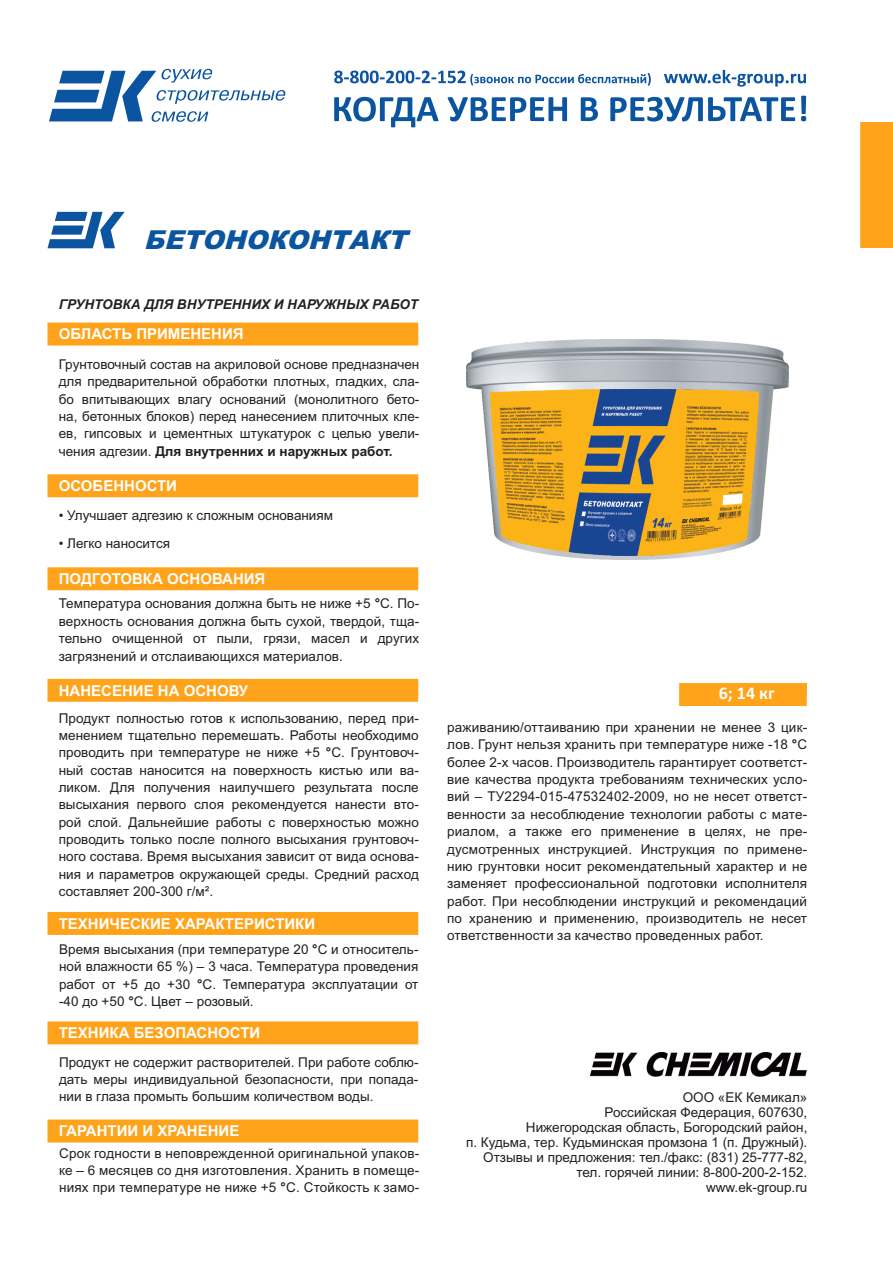
<style>
.page{position:relative;width:893px;height:1263px;background:#fff}
.page>*{position:absolute;margin:0;border:0;box-sizing:border-box;transform-origin:0 0}
.t1{font:italic 900 26.1px "Arial";color:#0a54a0}
.t2{font:700 18px "Calibri";color:#fff}
.t3{font:700 15px "Arial";color:#fff}
.t4{font:13.5px/17.4px "Arial";color:#231f20;text-align:justify}
.t5{font:italic 700 13.5px "Arial";color:#231f20}
.s1{font-weight:700}
</style>
<div class="page">
<svg style="left:48px;top:212px;width:77px;height:36px"></svg>
<svg style="left:49px;top:69px;width:236px;height:53px"></svg>
<svg style="left:334px;top:96px;width:472px;height:31px"></svg>
<svg style="left:334px;top:70px;width:472px;height:17px"></svg>
<div style="left:48px;top:679px;width:370px;height:23px;background:#ffa31b"></div>
<div style="left:48px;top:474px;width:370px;height:23px;background:#ffa31b"></div>
<div style="left:48px;top:567px;width:370px;height:23px;background:#ffa31b"></div>
<div style="left:860px;top:122px;width:33px;height:126px;background:#ffa31b"></div>
<div style="left:48px;top:1021px;width:370px;height:23px;background:#ffa31b"></div>
<div style="left:48px;top:1119px;width:370px;height:23px;background:#ffa31b"></div>
<img style="left:590px;top:1052px;width:216px;height:24px">
<img style="left:466px;top:340px;width:322px;height:220px">
<img style="left:491px;top:390px;width:267px;height:165px">
<div style="left:48px;top:912px;width:370px;height:23px;background:#ffa31b"></div>
<div style="left:679px;top:683px;width:128px;height:23px;background:#ffa31b"></div>
<div style="left:48px;top:323px;width:370px;height:22px;background:#ffa31b"></div>
<h1 class="t1" style="left:144px;top:230px;width:271px">БЕТОНОКОНТАКТ</h1>
<p class="t5" style="left:59px;top:299px;width:361px">ГРУНТОВКА ДЛЯ ВНУТРЕННИХ И НАРУЖНЫХ РАБОТ</p>
<p class="t3" style="left:59px;top:328px;width:186px">ОБЛАСТЬ ПРИМЕНЕНИЯ</p>
<p class="t4" style="left:59px;top:357px;width:362px">Грунтовочный состав на акриловой основе предназначен для предварительной обработки плотных, гладких, сла&shy;бо впитывающих влагу оснований (монолитного бето&shy;на, бетонных блоков) перед нанесением плиточных кле&shy;ев, гипсовых и цементных штукатурок с целью увели&shy;чения адгезии. <span class="s1">Для внутренних и наружных работ.</span></p>
<p class="t3" style="left:59px;top:480px;width:120px">ОСОБЕННОСТИ</p>
<p class="t4" style="left:59px;top:507px;width:276px">• Улучшает адгезию к сложным основаниям</p>
<p class="t4" style="left:59px;top:536px;width:113px">• Легко наносится</p>
<p class="t3" style="left:59px;top:573px;width:208px">ПОДГОТОВКА ОСНОВАНИЯ</p>
<p class="t4" style="left:59px;top:596px;width:362px">Температура основания должна быть не ниже +5 <span class="s1">°</span>С. По&shy;верхность основания должна быть сухой, твердой, тща&shy;тельно очищенной от пыли, грязи, масел и других загрязнений и отслаивающихся материалов.</p>
<p class="t3" style="left:59px;top:685px;width:191px">НАНЕСЕНИЕ НА ОСНОВУ</p>
<p class="t4" style="left:59px;top:710px;width:362px">Продукт полностью готов к использованию, перед при&shy;менением тщательно перемешать. Работы необходимо проводить при температуре не ниже +5 <span class="s1">°</span>С. Грунтовоч&shy;ный состав наносится на поверхность кистью или ва&shy;ликом. Для получения наилучшего результата после высыхания первого слоя рекомендуется нанести вто&shy;рой слой. Дальнейшие работы с поверхностью можно проводить только после полного высыхания грунтовоч&shy;ного состава. Время высыхания зависит от вида основа&shy;ния и параметров окружающей среды. Средний расход составляет 200-300 г/м².</p>
<p class="t3" style="left:59px;top:918px;width:258px">ТЕХНИЧЕСКИЕ ХАРАКТЕРИСТИКИ</p>
<p class="t4" style="left:59px;top:942px;width:361px">Время высыхания (при температуре 20 <span class="s1">°</span>С и относитель&shy;ной влажности 65 %) – 3 часа. Температура проведения работ от +5 до +30 <span class="s1">°</span>С. Температура эксплуатации от -40 до +50 <span class="s1">°</span>С. Цвет – розовый.</p>
<p class="t3" style="left:59px;top:1027px;width:203px">ТЕХНИКА БЕЗОПАСНОСТИ</p>
<p class="t4" style="left:59px;top:1054px;width:361px">Продукт не содержит растворителей. При работе соблю&shy;дать меры индивидуальной безопасности, при попада&shy;нии в глаза промыть большим количеством воды.</p>
<p class="t3" style="left:59px;top:1125px;width:182px">ГАРАНТИИ И ХРАНЕНИЕ</p>
<p class="t4" style="left:59px;top:1145px;width:362px">Срок годности в неповрежденной оригинальной упаков&shy;ке – 6 месяцев со дня изготовления. Хранить в помеще&shy;ниях при температуре не ниже +5 <span class="s1">°</span>С. Стойкость к замо-</p>
<h2 class="t2" style="left:719px;top:686px;width:57px">6; 14 кг</h2>
<p class="t4" style="left:447px;top:720px;width:362px">раживанию/оттаиванию при хранении не менее 3 цик&shy;лов. Грунт нельзя хранить при температуре ниже -18 <span class="s1">°</span>С более 2-х часов. Производитель гарантирует соответст&shy;вие качества продукта требованиям технических усло&shy;вий – ТУ2294-015-47532402-2009, но не несет ответст&shy;венности за несоблюдение технологии работы с мате&shy;риалом, а также его применение в целях, не пре&shy;дусмотренных инструкцией. Инструкция по примене&shy;нию грунтовки носит рекомендательный характер и не заменяет профессиональной подготовки исполнителя работ. При несоблюдении инструкций и рекомендаций по хранению и применению, производитель не несет ответственности за качество проведенных работ.</p>
<p class="t4" style="left:466px;top:1091px;width:343px;line-height:15.1px;text-align:right">ООО «ЕК Кемикал»<br>Российская Федерация, 607630,<br>Нижегородская область, Богородский район,<br>п. Кудьма, тер. Кудьминская промзона 1 (п. Дружный).<br>Отзывы и предложения: тел./факс: (831) 25-777-82, тел. горячей линии: 8-800-200-2-152.<br>www.ek-group.ru</p>
</div>
